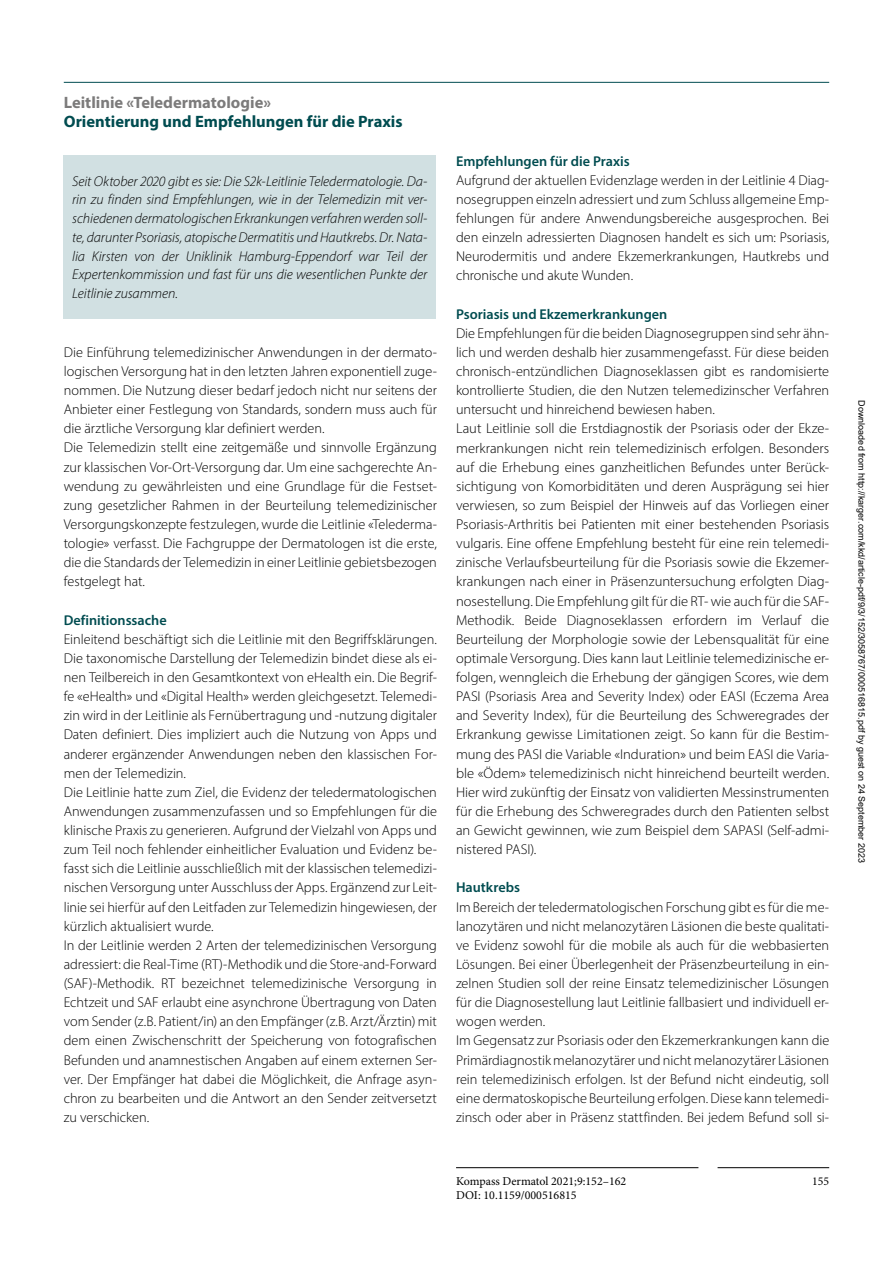
<style>
.page{position:relative;width:893px;height:1263px;background:#fff}
.page>*{position:absolute;margin:0;border:0;box-sizing:border-box;transform-origin:0 0}
.t1{font:700 16.5px "Myriad Pro";color:#004c50}
.t2{font:700 16.5px "Myriad Pro";color:#7c7b7b}
.t3{font:300 14.25px/19px "Myriad Pro";letter-spacing:-.005em;color:#000}
.t4{font:italic 300 14.25px/18.8px "Myriad Pro";letter-spacing:-.005em;color:#000;text-align:justify}
.t5{font:600 14.25px "Myriad Pro";color:#004c50}
.t6{font:12px "Minion Pro";color:#000}
.t7{font:9px "Arial";color:#000}
</style>
<div class="page">
<hr style="left:718px;top:1167px;width:111px;height:1px;background:#000">
<hr style="left:456px;top:1167px;width:242px;height:1px;background:#000">
<hr style="left:64px;top:82px;width:765px;height:1px;background:#004c50">
<div style="left:64px;top:155px;width:372px;height:164px;background:#d1e0e2"></div>
<p class="t2" style="left:64px;top:92px;width:209px">Leitlinie «Teledermatologie»</p>
<p class="t1" style="left:64px;top:111px;width:340px">Orientierung und Empfehlungen für die Praxis</p>
<p class="t4" style="left:72px;top:171px;width:357px">Seit Oktober 2020 gibt es sie: Die S2k-Leitlinie Teledermatologie. Da&shy;rin zu finden sind Empfehlungen, wie in der Telemedizin mit ver&shy;schiedenen dermatologischen Erkrankungen verfahren werden soll&shy;te, darunter Psoriasis, atopische Dermatitis und Hautkrebs. Dr. Nata&shy;lia Kirsten von der Uniklinik Hamburg-Eppendorf war Teil der Expertenkommission und fast für uns die wesentlichen Punkte der Leitlinie zusammen.</p>
<p class="t3" style="left:64px;top:342px;width:375px">Die Einführung telemedizinischer Anwendungen in der dermato&shy;logischen Versorgung hat in den letzten Jahren exponentiell zuge&shy;nommen. Die Nutzung dieser bedarf jedoch nicht nur seitens der Anbieter einer Festlegung von Standards, sondern muss auch für die ärztliche Versorgung klar definiert werden.<br>Die Telemedizin stellt eine zeitgemäße und sinnvolle Ergänzung zur klassischen Vor-Ort-Versorgung dar. Um eine sachgerechte An&shy;wendung zu gewährleisten und eine Grundlage für die Festset&shy;zung gesetzlicher Rahmen in der Beurteilung telemedizinischer Versorgungskonzepte festzulegen, wurde die Leitlinie «Telederma&shy;tologie» verfasst. Die Fachgruppe der Dermatologen ist die erste, die die Standards der Telemedizin in einer Leitlinie gebietsbezogen festgelegt hat.</p>
<p class="t5" style="left:64px;top:611px;width:104px">Definitionssache</p>
<p class="t3" style="left:64px;top:629px;width:375px">Einleitend beschäftigt sich die Leitlinie mit den Begriffsklärungen.<br>Die taxonomische Darstellung der Telemedizin bindet diese als ei&shy;nen Teilbereich in den Gesamtkontext von eHealth ein. Die Begrif&shy;fe «eHealth» und «Digital Health» werden gleichgesetzt. Telemedi&shy;zin wird in der Leitlinie als Fernübertragung und -nutzung digitaler Daten definiert. Dies impliziert auch die Nutzung von Apps und anderer ergänzender Anwendungen neben den klassischen For&shy;men der Telemedizin.<br>Die Leitlinie hatte zum Ziel, die Evidenz der teledermatologischen Anwendungen zusammenzufassen und so Empfehlungen für die klinische Praxis zu generieren. Aufgrund der Vielzahl von Apps und zum Teil noch fehlender einheitlicher Evaluation und Evidenz be&shy;fasst sich die Leitlinie ausschließlich mit der klassischen telemedizi&shy;nischen Versorgung unter Ausschluss der Apps. Ergänzend zur Leit&shy;linie sei hierfür auf den Leitfaden zur Telemedizin hingewiesen, der kürzlich aktualisiert wurde.<br>In der Leitlinie werden 2 Arten der telemedizinischen Versorgung adressiert: die Real-Time (RT)-Methodik und die Store-and-Forward (SAF)-Methodik. RT bezeichnet telemedizinische Versorgung in Echtzeit und SAF erlaubt eine asynchrone Übertragung von Daten vom Sender (z.B. Patient/in) an den Empfänger (z.B. Arzt/Ärztin) mit dem einen Zwischenschritt der Speicherung von fotografischen Befunden und anamnestischen Angaben auf einem externen Ser&shy;ver. Der Empfänger hat dabei die Möglichkeit, die Anfrage asyn&shy;chron zu bearbeiten und die Antwort an den Sender zeitversetzt zu verschicken.</p>
<p class="t5" style="left:456px;top:152px;width:175px">Empfehlungen für die Praxis</p>
<p class="t3" style="left:456px;top:170px;width:375px;text-align:justify">Aufgrund der aktuellen Evidenzlage werden in der Leitlinie 4 Diag&shy;nosegruppen einzeln adressiert und zum Schluss allgemeine Emp&shy;fehlungen für andere Anwendungsbereiche ausgesprochen. Bei den einzeln adressierten Diagnosen handelt es sich um: Psoriasis, Neurodermitis und andere Ekzemerkrankungen, Hautkrebs und chronische und akute Wunden.</p>
<p class="t5" style="left:456px;top:305px;width:213px">Psoriasis und Ekzemerkrankungen</p>
<p class="t3" style="left:456px;top:323px;width:375px">Die Empfehlungen für die beiden Diagnosegruppen sind sehr ähn&shy;lich und werden deshalb hier zusammengefasst. Für diese beiden chronisch-entzündlichen Diagnoseklassen gibt es randomisierte kontrollierte Studien, die den Nutzen telemedizinscher Verfahren untersucht und hinreichend bewiesen haben.<br>Laut Leitlinie soll die Erstdiagnostik der Psoriasis oder der Ekze&shy;merkrankungen nicht rein telemedizinisch erfolgen. Besonders auf die Erhebung eines ganzheitlichen Befundes unter Berück&shy;sichtigung von Komorbiditäten und deren Ausprägung sei hier verwiesen, so zum Beispiel der Hinweis auf das Vorliegen einer Psoriasis-Arthritis bei Patienten mit einer bestehenden Psoriasis vulgaris. Eine offene Empfehlung besteht für eine rein telemedi&shy;zinische Verlaufsbeurteilung für die Psoriasis sowie die Ekzemer&shy;krankungen nach einer in Präsenzuntersuchung erfolgten Diag&shy;nosestellung. Die Empfehlung gilt für die RT- wie auch für die SAF-Methodik. Beide Diagnoseklassen erfordern im Verlauf die Beurteilung der Morphologie sowie der Lebensqualität für eine optimale Versorgung. Dies kann laut Leitlinie telemedizinische er&shy;folgen, wenngleich die Erhebung der gängigen Scores, wie dem PASI (Psoriasis Area and Severity Index) oder EASI (Eczema Area and Severity Index), für die Beurteilung des Schweregrades der Erkrankung gewisse Limitationen zeigt. So kann für die Bestim&shy;mung des PASI die Variable «Induration» und beim EASI die Varia&shy;ble «Ödem» telemedizinisch nicht hinreichend beurteilt werden.<br>Hier wird zukünftig der Einsatz von validierten Messinstrumenten für die Erhebung des Schweregrades durch den Patienten selbst an Gewicht gewinnen, wie zum Beispiel dem SAPASI (Self-admi&shy;nistered PASI).</p>
<p class="t5" style="left:456px;top:878px;width:65px">Hautkrebs</p>
<p class="t3" style="left:456px;top:897px;width:375px">Im Bereich der teledermatologischen Forschung gibt es für die me&shy;lanozytären und nicht melanozytären Läsionen die beste qualitati&shy;ve Evidenz sowohl für die mobile als auch für die webbasierten Lösungen. Bei einer Überlegenheit der Präsenzbeurteilung in ein&shy;zelnen Studien soll der reine Einsatz telemedizinischer Lösungen für die Diagnosestellung laut Leitlinie fallbasiert und individuell er&shy;wogen werden.<br>Im Gegensatz zur Psoriasis oder den Ekzemerkrankungen kann die Primärdiagnostik melanozytärer und nicht melanozytärer Läsionen rein telemedizinisch erfolgen. Ist der Befund nicht eindeutig, soll eine dermatoskopische Beurteilung erfolgen. Diese kann telemedi&shy;zinsch oder aber in Präsenz stattfinden. Bei jedem Befund soll si-</p>
<p class="t6" style="left:456px;top:1173px;width:172px">Kompass Dermatol 2021;9:152–162</p>
<p class="t6" style="left:812px;top:1173px;width:18px">155</p>
<p class="t6" style="left:456px;top:1187px;width:122px">DOI: 10.1159/000516815</p>
<p class="t7" style="left:865px;top:400px;width:463px;rotate:90deg">Downloaded from http://karger.com/kkd/article-pdf/9/3/152/3058767/000516815.pdf by guest on 24 September 2023</p>
</div>
